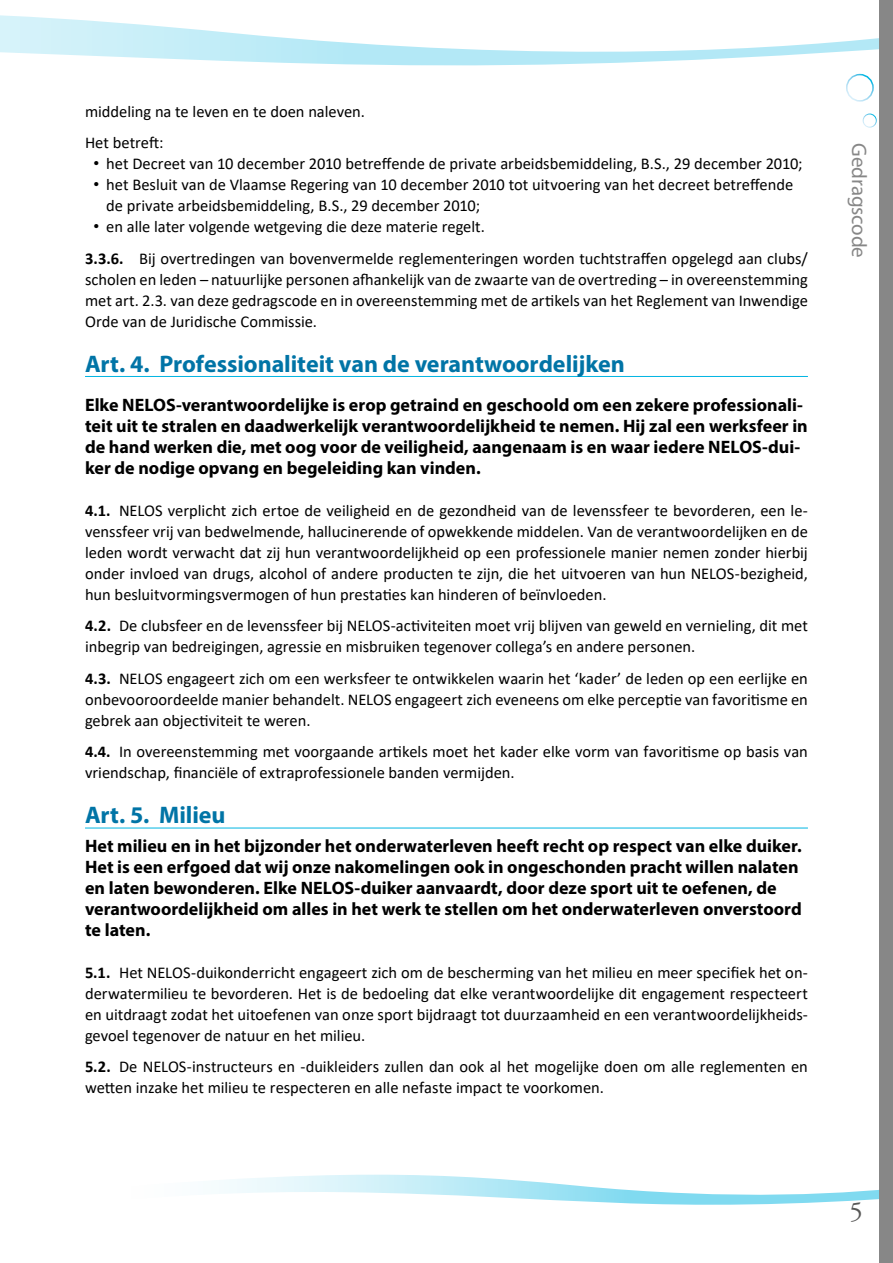
<style>
.page{position:relative;width:893px;height:1263px;background:#fff}
.page>*{position:absolute;margin:0;border:0;box-sizing:border-box;transform-origin:0 0}
.t1{font:27px "Adobe Garamond Pro";color:#575756}
.t2{font:700 24px "Myriad Pro";letter-spacing:-.005em;color:#0074a6}
.t3{font:21px "Myriad Pro";letter-spacing:-.005em;color:#878787}
.t4{font:700 18px/21px "Myriad Pro";color:#000}
.t5{font:16.5px/21px "Calibri";letter-spacing:-.005em;color:#000}
.s1{font-family:"Arial"}
.s2{font-weight:700}
</style>
<div class="page">
<svg style="left:0;top:15px;width:879px;height:79px"></svg>
<div style="left:846px;top:74px;width:28px;height:28px;border:2px solid #fff;border-radius:50%"></div>
<div style="left:863px;top:114px;width:14px;height:14px;border:1px solid #fff;border-radius:50%"></div>
<svg style="left:219px;top:1174px;width:660px;height:31px"></svg>
<div style="left:879px;top:0;width:14px;height:1263px;background:#878787"></div>
<hr style="left:85px;top:376px;width:723px;height:1px;background:#00b5e2">
<hr style="left:85px;top:828px;width:723px;height:1px;background:#00b5e2">
<p class="t5" style="left:85px;top:95px;width:281px;line-height:31.5px">middeling na te leven en te doen naleven.<br>Het betreft:</p>
<p class="t5" style="left:94px;top:153px;width:711px"><span class="s1">•</span> het Decreet van 10 december 2010 betreffende de private arbeidsbemiddeling, B.S., 29 december 2010;</p>
<p class="t5" style="left:106px;top:174px;width:688px;text-indent:-13px"><span class="s1">•</span> het Besluit van de Vlaamse Regering van 10 december 2010 tot uitvoering van het decreet betreffende de private arbeidsbemiddeling, B.S., 29 december 2010;</p>
<p class="t5" style="left:85px;top:210px;width:724px;line-height:31.5px;text-indent:8px"><span class="s1">•</span> en alle later volgende wetgeving die deze materie regelt.<br><span class="s2">3.3.6.</span> Bij overtredingen van bovenvermelde reglementeringen worden tuchtstraffen opgelegd aan clubs/</p>
<p class="t5" style="left:85px;top:268px;width:724px;text-align:justify">scholen en leden – natuurlijke personen afhankelijk van de zwaarte van de overtreding – in overeenstemming met art. 2.3. van deze gedragscode en in overeenstemming met de artikels van het Reglement van Inwendige Orde van de Juridische Commissie.</p>
<h2 class="t2" style="left:85px;top:348px;width:541px">Art. 4. Professionaliteit van de verantwoordelijken</h2>
<p class="t4" style="left:85px;top:393px;width:724px">Elke NELOS-verantwoordelijke is erop getraind en geschoold om een zekere professionali&shy;teit uit te stralen en daadwerkelijk verantwoordelijkheid te nemen. Hij zal een werksfeer in de hand werken die, met oog voor de veiligheid, aangenaam is en waar iedere NELOS-dui&shy;ker de nodige opvang en begeleiding kan vinden.</p>
<p class="t5" style="left:85px;top:499px;width:724px;text-align:justify"><span class="s2">4.1.</span> NELOS verplicht zich ertoe de veiligheid en de gezondheid van de levenssfeer te bevorderen, een le&shy;venssfeer vrij van bedwelmende, hallucinerende of opwekkende middelen. Van de verantwoordelijken en de leden wordt verwacht dat zij hun verantwoordelijkheid op een professionele manier nemen zonder hierbij onder invloed van drugs, alcohol of andere producten te zijn, die het uitvoeren van hun NELOS-bezigheid, hun besluitvormingsvermogen of hun prestaties kan hinderen of beïnvloeden.</p>
<p class="t5" style="left:85px;top:615px;width:724px"><span class="s2">4.2.</span> De clubsfeer en de levenssfeer bij NELOS-activiteiten moet vrij blijven van geweld en vernieling, dit met inbegrip van bedreigingen, agressie en misbruiken tegenover collega’s en andere personen.</p>
<p class="t5" style="left:85px;top:667px;width:724px;text-align:justify"><span class="s2">4.3.</span> NELOS engageert zich om een werksfeer te ontwikkelen waarin het ‘kader’ de leden op een eerlijke en onbevooroordeelde manier behandelt. NELOS engageert zich eveneens om elke perceptie van favoritisme en gebrek aan objectiviteit te weren.</p>
<p class="t5" style="left:85px;top:741px;width:724px"><span class="s2">4.4.</span> In overeenstemming met voorgaande artikels moet het kader elke vorm van favoritisme op basis van vriendschap, financiële of extraprofessionele banden vermijden.</p>
<h2 class="t2" style="left:85px;top:800px;width:142px">Art. 5. Milieu</h2>
<p class="t4" style="left:85px;top:834px;width:718px">Het milieu en in het bijzonder het onderwaterleven heeft recht op respect van elke duiker.<br>Het is een erfgoed dat wij onze nakomelingen ook in ongeschonden pracht willen nalaten en laten bewonderen. Elke NELOS-duiker aanvaardt, door deze sport uit te oefenen, de verantwoordelijkheid om alles in het werk te stellen om het onderwaterleven onverstoord te laten.</p>
<p class="t5" style="left:85px;top:961px;width:724px;text-align:justify"><span class="s2">5.1.</span> Het NELOS-duikonderricht engageert zich om de bescherming van het milieu en meer specifiek het on&shy;derwatermilieu te bevorderen. Het is de bedoeling dat elke verantwoordelijke dit engagement respecteert en uitdraagt zodat het uitoefenen van onze sport bijdraagt tot duurzaamheid en een verantwoordelijkheids&shy;gevoel tegenover de natuur en het milieu.</p>
<p class="t5" style="left:85px;top:1056px;width:724px"><span class="s2">5.2.</span> De NELOS-instructeurs en -duikleiders zullen dan ook al het mogelijke doen om alle reglementen en wetten inzake het milieu te respecteren en alle nefaste impact te voorkomen.</p>
<p class="t3" style="left:872px;top:143px;width:116px;rotate:90deg">Gedragscode</p>
<h1 class="t1" style="left:849px;top:1196px;width:15px">5</h1>
</div>
